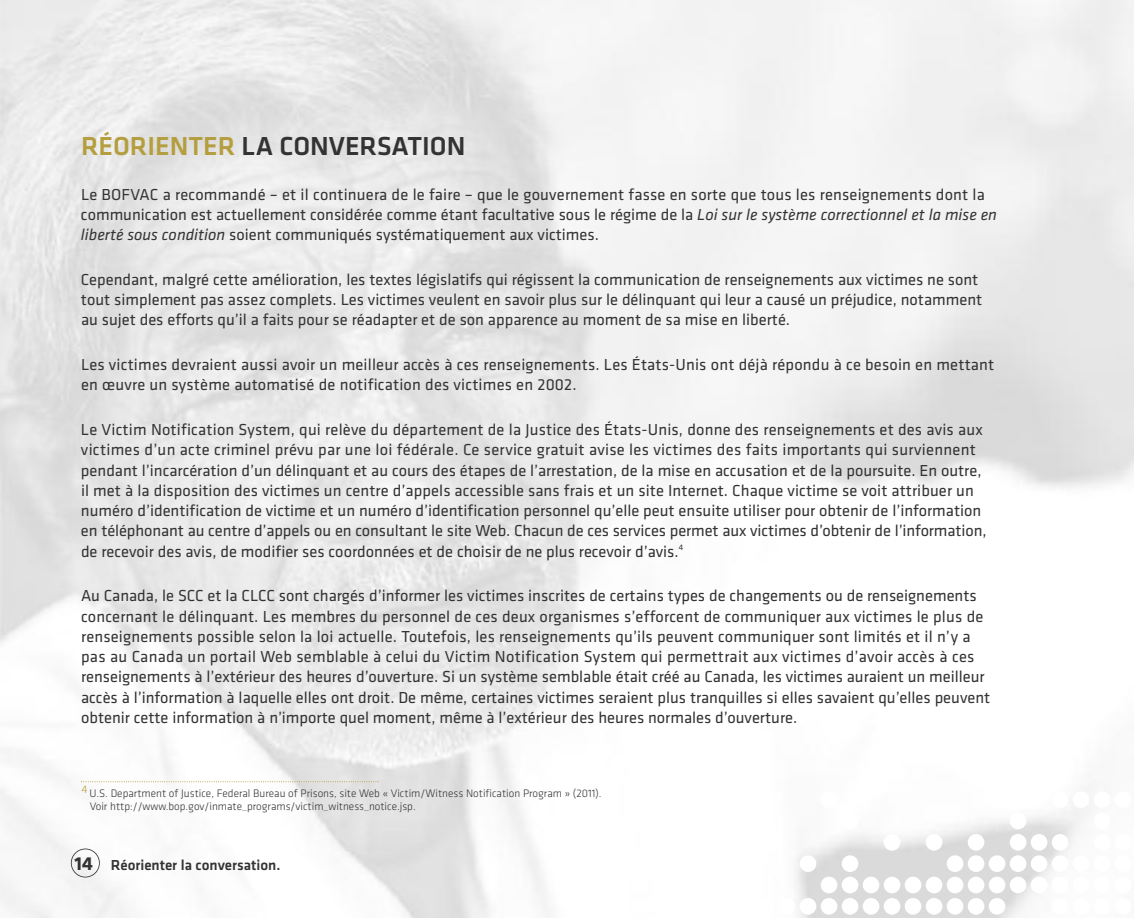
<style>
.page{position:relative;width:1134px;height:918px;background:#fff}
.page>*{position:absolute;margin:0;border:0;box-sizing:border-box;transform-origin:0 0}
.t1{font:500 27px "Klavika";color:#333}
.t2{font:16.5px/20.2px "Klavika";color:#333}
.t3{font:500 15px "Klavika";color:#333}
.t4{font:300 11.25px/13.5px "Klavika";color:#333}
.s1{color:#b59e3f}
.s2{font-style:italic}
.s3{font-weight:700;font-size:19.5px}
</style>
<div class="page">
<img style="left:0;top:0;width:1134px;height:918px">
<svg style="left:577px;top:791px;width:557px;height:127px"></svg>
<div style="left:71px;top:849px;width:29px;height:29px;border:2px solid #333;border-radius:50%"></div>
<svg style="left:81px;top:781px;width:298px;height:1px"></svg>
<h1 class="t1" style="left:81px;top:136px;width:386px"><span class="s1">RÉORIENTER</span> LA CONVERSATION</h1>
<p class="t2" style="left:81px;top:186px;width:918px">Le BOFVAC a recommandé – et il continuera de le faire – que le gouvernement fasse en sorte que tous les renseignements dont la communication est actuellement considérée comme étant facultative sous le régime de la <span class="s2">Loi sur le système correctionnel et la mise en liberté sous condition</span> soient communiqués systématiquement aux victimes.</p>
<p class="t2" style="left:81px;top:271px;width:903px">Cependant, malgré cette amélioration, les textes législatifs qui régissent la communication de renseignements aux victimes ne sont tout simplement pas assez complets. Les victimes veulent en savoir plus sur le délinquant qui leur a causé un préjudice, notamment au sujet des efforts qu’il a faits pour se réadapter et de son apparence au moment de sa mise en liberté.</p>
<p class="t2" style="left:81px;top:356px;width:915px">Les victimes devraient aussi avoir un meilleur accès à ces renseignements. Les États-Unis ont déjà répondu à ce besoin en mettant en œuvre un système automatisé de notification des victimes en 2002.</p>
<p class="t2" style="left:81px;top:421px;width:907px">Le Victim Notification System, qui relève du département de la Justice des États-Unis, donne des renseignements et des avis aux victimes d’un acte criminel prévu par une loi fédérale. Ce service gratuit avise les victimes des faits importants qui surviennent pendant l’incarcération d’un délinquant et au cours des étapes de l’arrestation, de la mise en accusation et de la poursuite. En outre, il met à la disposition des victimes un centre d’appels accessible sans frais et un site Internet. Chaque victime se voit attribuer un numéro d’identification de victime et un numéro d’identification personnel qu’elle peut ensuite utiliser pour obtenir de l’information en téléphonant au centre d’appels ou en consultant le site Web. Chacun de ces services permet aux victimes d’obtenir de l’information, de recevoir des avis, de modifier ses coordonnées et de choisir de ne plus recevoir d’avis.<sup>4</sup></p>
<p class="t2" style="left:81px;top:587px;width:911px">Au Canada, le SCC et la CLCC sont chargés d’informer les victimes inscrites de certains types de changements ou de renseignements concernant le délinquant. Les membres du personnel de ces deux organismes s’efforcent de communiquer aux victimes le plus de renseignements possible selon la loi actuelle. Toutefois, les renseignements qu’ils peuvent communiquer sont limités et il n’y a pas au Canada un portail Web semblable à celui du Victim Notification System qui permettrait aux victimes d’avoir accès à ces renseignements à l’extérieur des heures d’ouverture. Si un système semblable était créé au Canada, les victimes auraient un meilleur accès à l’information à laquelle elles ont droit. De même, certaines victimes seraient plus tranquilles si elles savaient qu’elles peuvent obtenir cette information à n’importe quel moment, même à l’extérieur des heures normales d’ouverture.</p>
<p class="t4" style="left:90px;top:787px;width:513px;text-indent:-8px"><sup>4</sup> U.S. Department of Justice, Federal Bureau of Prisons, site Web « Victim/Witness Notification Program » (2011).<br>Voir http://www.bop.gov/inmate_programs/victim_witness_notice.jsp.</p>
<p class="t3" style="left:75px;top:859px;width:207px"><span class="s3">14</span> Réorienter la conversation.</p>
</div>
